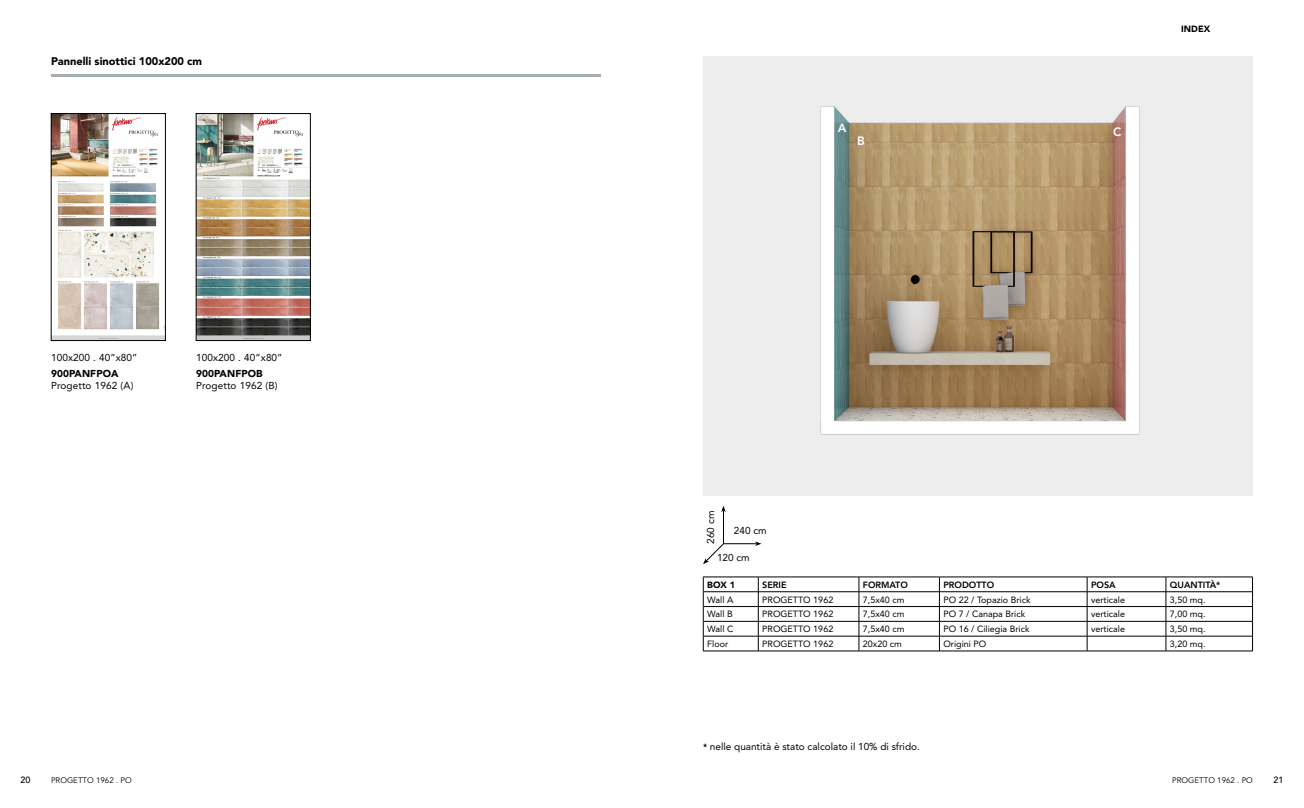
<style>
.page{position:relative;width:1304px;height:808px;background:#fff}
.page>*{position:absolute;margin:0;border:0;box-sizing:border-box;transform-origin:0 0}
.t1{font:800 12px "Avenir LT Std";color:#fff}
.t2{font:900 11px "Avenir LT Std";color:#000}
.t3{font:10px "Avenir LT Std";color:#000}
.t4{font:900 10px "Avenir LT Std";letter-spacing:.01em;color:#000}
.t5{font:9px "Avenir LT Std";color:#000}
.t6{font:800 9px "Avenir LT Std";color:#000}
.t7{font:900 9px "Avenir LT Std";color:#000}
.t8{font:500 9px "Avenir LT Std";color:#000}
.t9{font:8px "Avenir LT Std";color:#000}
.s1{font-weight:800;font-size:9px}
</style>
<div class="page">
<hr style="left:51px;top:74px;width:550px;height:3px;background:#a6aeb4">
<img style="left:53px;top:115px;width:111px;height:224px">
<div style="left:51px;top:113px;width:115px;height:228px;border:1px solid #000"></div>
<img style="left:198px;top:115px;width:110px;height:224px">
<div style="left:196px;top:113px;width:114px;height:228px;border:1px solid #000"></div>
<div style="left:703px;top:57px;width:550px;height:439px;background:#ededed"></div>
<img style="left:820px;top:106px;width:320px;height:329px">
<hr style="left:703px;top:577px;width:55px;height:1px;background:#000">
<hr style="left:758px;top:577px;width:101px;height:1px;background:#000">
<hr style="left:859px;top:577px;width:80px;height:1px;background:#000">
<hr style="left:939px;top:577px;width:148px;height:1px;background:#000">
<hr style="left:1087px;top:577px;width:79px;height:1px;background:#000">
<hr style="left:1166px;top:577px;width:87px;height:1px;background:#000">
<svg style="left:703px;top:577px;width:1px;height:74px"></svg>
<svg style="left:1252px;top:577px;width:1px;height:74px"></svg>
<hr style="left:703px;top:591px;width:55px;height:1px;background:#000">
<hr style="left:758px;top:591px;width:101px;height:1px;background:#000">
<hr style="left:859px;top:591px;width:80px;height:1px;background:#000">
<hr style="left:939px;top:591px;width:148px;height:1px;background:#000">
<hr style="left:1087px;top:591px;width:79px;height:1px;background:#000">
<hr style="left:1166px;top:591px;width:86px;height:1px;background:#000">
<hr style="left:703px;top:606px;width:55px;height:1px;background:#000">
<hr style="left:758px;top:606px;width:101px;height:1px;background:#000">
<hr style="left:859px;top:606px;width:80px;height:1px;background:#000">
<hr style="left:939px;top:606px;width:148px;height:1px;background:#000">
<hr style="left:1087px;top:606px;width:79px;height:1px;background:#000">
<hr style="left:1166px;top:606px;width:86px;height:1px;background:#000">
<hr style="left:703px;top:621px;width:55px;height:1px;background:#000">
<hr style="left:758px;top:621px;width:101px;height:1px;background:#000">
<hr style="left:859px;top:621px;width:80px;height:1px;background:#000">
<hr style="left:939px;top:621px;width:148px;height:1px;background:#000">
<hr style="left:1087px;top:621px;width:79px;height:1px;background:#000">
<hr style="left:1166px;top:621px;width:86px;height:1px;background:#000">
<hr style="left:703px;top:636px;width:55px;height:1px;background:#000">
<hr style="left:758px;top:636px;width:101px;height:1px;background:#000">
<svg style="left:758px;top:577px;width:1px;height:74px"></svg>
<hr style="left:859px;top:636px;width:80px;height:1px;background:#000">
<svg style="left:859px;top:577px;width:1px;height:74px"></svg>
<hr style="left:939px;top:636px;width:148px;height:1px;background:#000">
<svg style="left:939px;top:577px;width:1px;height:74px"></svg>
<hr style="left:1087px;top:636px;width:79px;height:1px;background:#000">
<svg style="left:1087px;top:577px;width:1px;height:74px"></svg>
<hr style="left:1166px;top:636px;width:86px;height:1px;background:#000">
<svg style="left:1166px;top:577px;width:1px;height:74px"></svg>
<hr style="left:703px;top:651px;width:55px;height:1px;background:#000">
<hr style="left:758px;top:651px;width:101px;height:1px;background:#000">
<hr style="left:859px;top:651px;width:80px;height:1px;background:#000">
<hr style="left:939px;top:651px;width:148px;height:1px;background:#000">
<hr style="left:1087px;top:651px;width:79px;height:1px;background:#000">
<hr style="left:1166px;top:651px;width:87px;height:1px;background:#000">
<hr style="left:723px;top:510px;width:1px;height:34px;background:#000">
<svg style="left:721px;top:506px;width:5px;height:6px"></svg>
<hr style="left:723px;top:543px;width:34px;height:1px;background:#000">
<svg style="left:755px;top:541px;width:6px;height:5px"></svg>
<svg style="left:703px;top:543px;width:21px;height:21px"></svg>
<p class="t2" style="left:51px;top:55px;width:153px">Pannelli sinottici 100x200 cm</p>
<p class="t3" style="left:51px;top:352px;width:88px">100x200 . 40”x80”</p>
<p class="t4" style="left:51px;top:367px;width:69px">900PANFPOA</p>
<p class="t3" style="left:51px;top:379px;width:84px">Progetto 1962 (A)</p>
<p class="t3" style="left:196px;top:352px;width:88px">100x200 . 40”x80”</p>
<p class="t4" style="left:196px;top:367px;width:68px">900PANFPOB</p>
<p class="t3" style="left:196px;top:379px;width:83px">Progetto 1962 (B)</p>
<h1 class="t1" style="left:838px;top:120px;width:10px">A</h1>
<h1 class="t1" style="left:1113px;top:124px;width:10px">C</h1>
<h1 class="t1" style="left:857px;top:134px;width:9px">B</h1>
<p class="t7" style="left:1181px;top:23px;width:30px">INDEX</p>
<p class="t3" style="left:705px;top:544px;width:34px;rotate:-90deg">260 cm</p>
<p class="t3" style="left:734px;top:525px;width:34px">240 cm</p>
<p class="t3" style="left:717px;top:551px;width:34px">120 cm</p>
<p class="t7" style="left:707px;top:579px;width:29px">BOX 1</p>
<p class="t6" style="left:762px;top:579px;width:26px">SERIE</p>
<p class="t6" style="left:863px;top:579px;width:46px">FORMATO</p>
<p class="t6" style="left:943px;top:579px;width:52px">PRODOTTO</p>
<p class="t6" style="left:1091px;top:579px;width:26px">POSA</p>
<p class="t6" style="left:1170px;top:579px;width:52px">QUANTITÀ*</p>
<p class="t5" style="left:707px;top:594px;width:28px">Wall A</p>
<p class="t5" style="left:762px;top:594px;width:73px">PROGETTO 1962</p>
<p class="t5" style="left:863px;top:594px;width:43px">7,5x40 cm</p>
<p class="t5" style="left:943px;top:594px;width:89px">PO 22 / Topazio Brick</p>
<p class="t5" style="left:1091px;top:594px;width:36px">verticale</p>
<p class="t5" style="left:1170px;top:594px;width:37px">3,50 mq.</p>
<p class="t5" style="left:707px;top:609px;width:27px">Wall B</p>
<p class="t5" style="left:762px;top:609px;width:73px">PROGETTO 1962</p>
<p class="t5" style="left:863px;top:609px;width:43px">7,5x40 cm</p>
<p class="t5" style="left:943px;top:609px;width:83px">PO 7 / Canapa Brick</p>
<p class="t5" style="left:1091px;top:609px;width:36px">verticale</p>
<p class="t5" style="left:1170px;top:609px;width:37px">7,00 mq.</p>
<p class="t5" style="left:707px;top:624px;width:28px">Wall C</p>
<p class="t5" style="left:762px;top:624px;width:73px">PROGETTO 1962</p>
<p class="t5" style="left:863px;top:624px;width:43px">7,5x40 cm</p>
<p class="t5" style="left:943px;top:624px;width:88px">PO 16 / Ciliegia Brick</p>
<p class="t5" style="left:1091px;top:624px;width:36px">verticale</p>
<p class="t5" style="left:1170px;top:624px;width:37px">3,50 mq.</p>
<p class="t5" style="left:707px;top:639px;width:23px">Floor</p>
<p class="t5" style="left:762px;top:639px;width:73px">PROGETTO 1962</p>
<p class="t5" style="left:863px;top:639px;width:41px">20x20 cm</p>
<p class="t5" style="left:943px;top:639px;width:45px">Origini PO</p>
<p class="t5" style="left:1170px;top:639px;width:37px">3,20 mq.</p>
<p class="t3" style="left:703px;top:741px;width:218px"><span class="s1">*</span> nelle quantità è stato calcolato il 10% di sfrido.</p>
<p class="t8" style="left:21px;top:775px;width:12px">20</p>
<p class="t9" style="left:51px;top:775px;width:82px">PROGETTO 1962 . PO</p>
<p class="t9" style="left:1172px;top:775px;width:82px">PROGETTO 1962 . PO</p>
<p class="t8" style="left:1273px;top:775px;width:12px">21</p>
</div>
